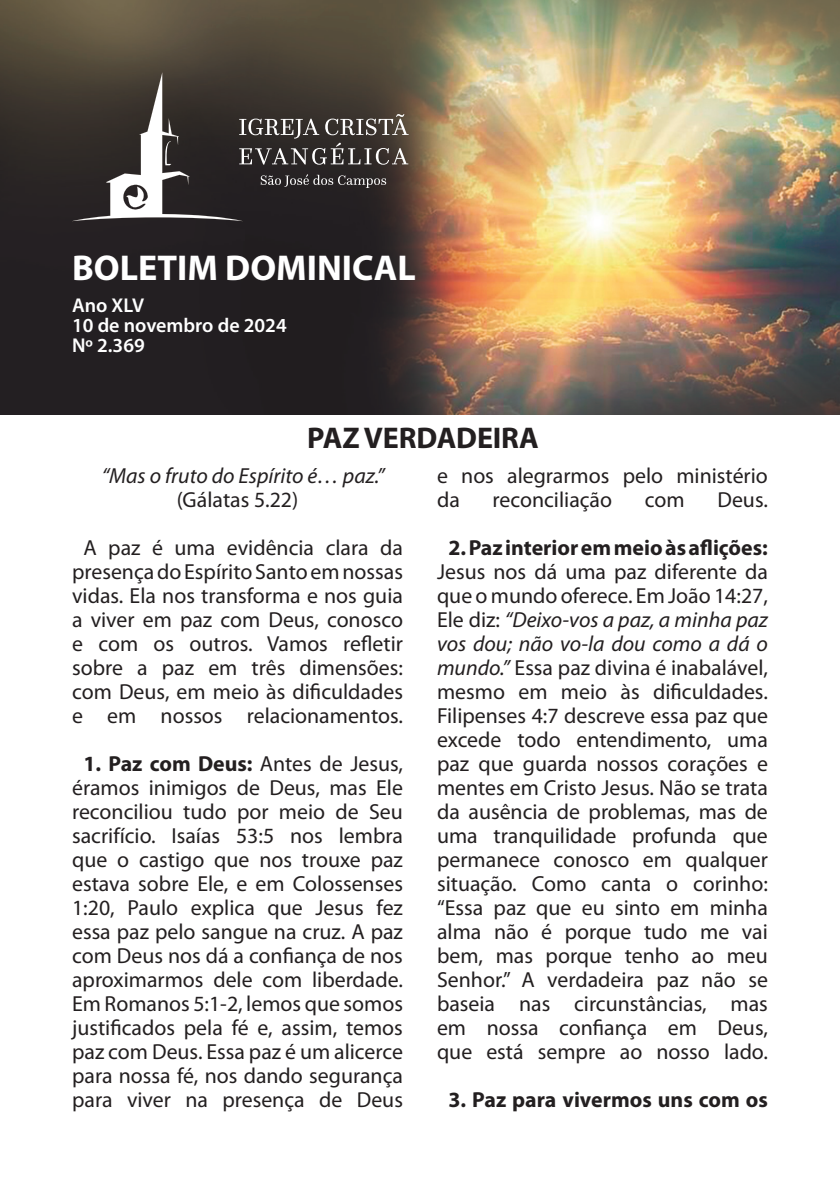
<style>
.page{position:relative;width:840px;height:1191px;background:#fff}
.page>*{position:absolute;margin:0;border:0;box-sizing:border-box;transform-origin:0 0}
.t1{font:700 36px "Myriad Pro";color:#fff}
.t2{font:700 30px "Myriad Pro";letter-spacing:-.005em;color:#231f20}
.t3{font:21.8px/24px "Myriad Pro";color:#231f20;text-align:center}
.t4{font:700 21.8px "Myriad Pro";color:#231f20}
.t5{font:italic 21.8px "Myriad Pro";color:#231f20}
.t6{font:600 20px/20px "Myriad Pro";color:#fff}
.s1{font-weight:700}
.s2{font-style:italic}
</style>
<div class="page">
<img style="left:0;top:0;width:839px;height:414px">
<svg style="left:72px;top:72px;width:336px;height:149px;background:#47423f"></svg>
<h1 class="t1" style="left:72px;top:244px;width:345px">BOLETIM DOMINICAL</h1>
<p class="t6" style="left:72px;top:294px;width:216px">Ano XLV<br>10 de novembro de 2024<br>Nº 2.369</p>
<h2 class="t2" style="left:307px;top:419px;width:233px">PAZ VERDADEIRA</h2>
<p class="t5" style="left:102px;top:462px;width:284px">“Mas o fruto do Espírito é… paz.”</p>
<p class="t3" style="left:177px;top:487px;width:123px">(Gálatas 5.22)</p>
<p class="t3" style="left:72px;top:535px;width:332px">A paz é uma evidência clara da presença do Espírito Santo em nossas vidas. Ela nos transforma e nos guia a viver em paz com Deus, conosco e com os outros. Vamos refletir sobre a paz em três dimensões: com Deus, em meio às dificuldades e em nossos relacionamentos.</p>
<p class="t3" style="left:72px;top:751px;width:332px"><span class="s1">1. Paz com Deus:</span> Antes de Jesus, éramos inimigos de Deus, mas Ele reconciliou tudo por meio de Seu sacrifício. Isaías 53:5 nos lembra que o castigo que nos trouxe paz estava sobre Ele, e em Colossenses<br>1:20, Paulo explica que Jesus fez essa paz pelo sangue na cruz. A paz com Deus nos dá a confiança de nos aproximarmos dele com liberdade.<br>Em Romanos 5:1-2, lemos que somos justificados pela fé e, assim, temos paz com Deus. Essa paz é um alicerce para nossa fé, nos dando segurança para viver na presença de Deus</p>
<p class="t3" style="left:437px;top:463px;width:332px;text-align:left">e nos alegrarmos pelo ministério da</p>
<p class="t3" style="left:492px;top:487px;width:121px">reconciliação</p>
<p class="t3" style="left:644px;top:487px;width:41px">com</p>
<p class="t3" style="left:717px;top:487px;width:52px">Deus.</p>
<p class="t4" style="left:448px;top:533px;width:321px">2. Paz interior em meio às aflições:</p>
<p class="t3" style="left:437px;top:559px;width:332px;text-align:justify">Jesus nos dá uma paz diferente da que o mundo oferece. Em João 14:27, Ele diz: <span class="s2">“Deixo-vos a paz, a minha paz vos dou; não vo-la dou como a dá o mundo.”</span> Essa paz divina é inabalável, mesmo em meio às dificuldades.<br>Filipenses 4:7 descreve essa paz que excede todo entendimento, uma paz que guarda nossos corações e mentes em Cristo Jesus. Não se trata da ausência de problemas, mas de uma tranquilidade profunda que permanece conosco em qualquer situação. Como canta o corinho: “Essa paz que eu sinto em minha alma não é porque tudo me vai bem, mas porque tenho ao meu Senhor.” A verdadeira paz não se baseia nas circunstâncias, mas em nossa confiança em Deus, que está sempre ao nosso lado.</p>
<p class="t4" style="left:448px;top:1085px;width:321px">3. Paz para vivermos uns com os</p>
</div>
